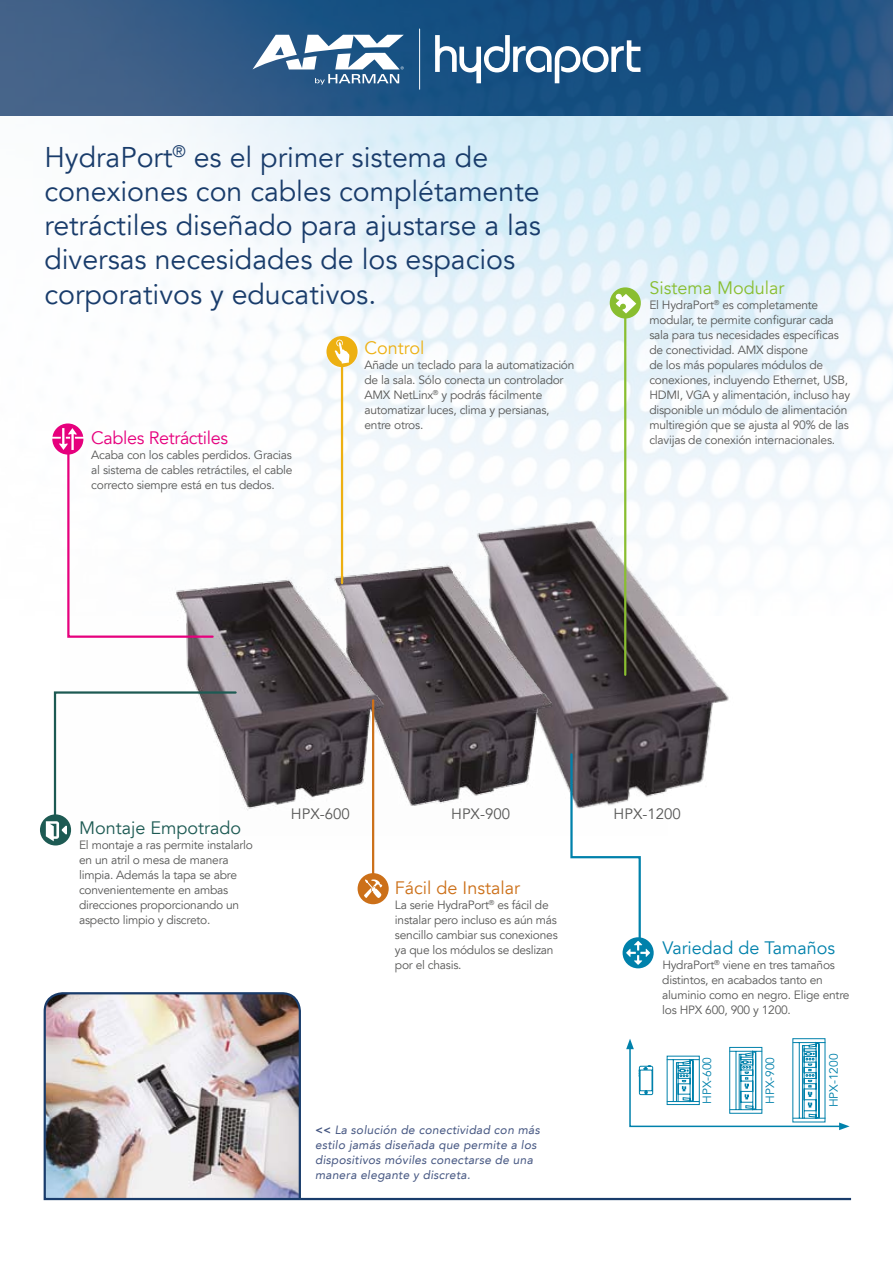
<style>
.page{position:relative;width:893px;height:1263px;background:#fff}
.page>*{position:absolute;margin:0;border:0;box-sizing:border-box;transform-origin:0 0}
.t1{font:28.5px/34.2px "Avenir LT";color:#193c6b}
.t2{font:18px "Avenir LT";letter-spacing:-.02em;color:#e6007d}
.t3{font:18px "Avenir LT";color:#0081ab}
.t4{font:18px "Avenir LT";color:#1d5a53}
.t5{font:18px "Avenir LT";color:#cc7019}
.t6{font:18px "Avenir LT";color:#89be30}
.t7{font:18px "Avenir LT";color:#edb012}
.t8{font:15px "Avenir LT";color:#575756}
.t9{font:12px/15px "Avenir LT";letter-spacing:-.02em;color:#575756}
.t10{font:italic 12px/15px "Avenir LT";letter-spacing:.02em;color:#465782}
.t11{font:12px "Avenir LT";color:#0081ab}
.s1{font-weight:800;font-style:normal}
</style>
<div class="page">
<img style="left:71px;top:116px;width:822px;height:419px">
<img style="left:372px;top:508px;width:452px;height:282px">
<img style="left:340px;top:535px;width:327px;height:261px">
<img style="left:61px;top:549px;width:448px;height:301px">
<hr style="left:341px;top:366px;width:2px;height:217px;background:#edb012">
<hr style="left:372px;top:700px;width:2px;height:181px;background:#cc7019">
<hr style="left:624px;top:313px;width:2px;height:362px;background:#89be30">
<svg style="left:626px;top:1038px;width:224px;height:92px"></svg>
<div style="left:326px;top:336px;width:32px;height:31px;background:#edb012;border-radius:50%"></div>
<svg style="left:335px;top:339px;width:14px;height:25px"></svg>
<svg style="left:52px;top:423px;width:31px;height:32px"></svg>
<svg style="left:52px;top:428px;width:163px;height:211px"></svg>
<div style="left:610px;top:287px;width:31px;height:31px;background:#89be30;border-radius:50%"></div>
<svg style="left:616px;top:294px;width:20px;height:19px"></svg>
<div style="left:358px;top:873px;width:31px;height:31px;background:#cc7019;border-radius:50%"></div>
<svg style="left:364px;top:879px;width:18px;height:19px"></svg>
<div style="left:623px;top:937px;width:31px;height:31px;background:#0081ab;border-radius:50%"></div>
<svg style="left:569px;top:752px;width:81px;height:213px"></svg>
<svg style="left:40px;top:814px;width:31px;height:31px"></svg>
<svg style="left:46px;top:690px;width:192px;height:151px"></svg>
<img style="left:43px;top:992px;width:259px;height:209px">
<hr style="left:301px;top:1198px;width:550px;height:2px;background:#193c6b">
<img style="left:0;top:0;width:893px;height:116px">
<svg style="left:252px;top:35px;width:152px;height:50px"></svg>
<hr style="left:419px;top:29px;width:1px;height:60px;background:#fff">
<svg style="left:435px;top:35px;width:205px;height:48px"></svg>
<h1 class="t1" style="left:44px;top:141px;width:498px">HydraPort<sup>®</sup> es el primer sistema de conexiones con cables complétamente retráctiles diseñado para ajustarse a las diversas necesidades de los espacios corporativos y educativos.</h1>
<h2 class="t2" style="left:91px;top:427px;width:138px">Cables Retráctiles</h2>
<p class="t9" style="left:91px;top:448px;width:203px;text-align:justify">Acaba con los cables perdidos. Gracias al sistema de cables retráctiles, el cable correcto siempre está en tus dedos.</p>
<h2 class="t7" style="left:364px;top:337px;width:61px">Control</h2>
<p class="t9" style="left:364px;top:358px;width:212px">Añade un teclado para la automatización de la sala. Sólo conecta un controlador<br>AMX NetLinx<sup>®</sup> y podrás fácilmente automatizar luces, clima y persianas, entre otros.</p>
<h2 class="t6" style="left:649px;top:277px;width:136px">Sistema Modular</h2>
<p class="t9" style="left:649px;top:298px;width:202px">El HydraPort<sup>®</sup> es completamente modular, te permite configurar cada sala para tus necesidades específicas de conectividad. AMX dispone<br>de los más populares módulos de conexiones, incluyendo Ethernet, USB, HDMI, VGA y alimentación, incluso hay disponible un módulo de alimentación multiregión que se ajusta al 90% de las clavijas de conexión internacionales.</p>
<h2 class="t4" style="left:79px;top:817px;width:163px">Montaje Empotrado</h2>
<p class="t9" style="left:79px;top:838px;width:175px">El montaje a ras permite instalarlo en un atril o mesa de manera limpia. Además la tapa se abre convenientemente en ambas direcciones proporcionando un aspecto limpio y discreto.</p>
<p class="t8" style="left:291px;top:805px;width:60px">HPX-600</p>
<p class="t8" style="left:451px;top:805px;width:60px">HPX-900</p>
<p class="t8" style="left:614px;top:805px;width:69px">HPX-1200</p>
<h2 class="t5" style="left:395px;top:877px;width:127px">Fácil de Instalar</h2>
<p class="t9" style="left:395px;top:898px;width:164px">La serie HydraPort<sup>®</sup> es fácil de instalar pero incluso es aún más sencillo cambiar sus conexiones ya que los módulos se deslizan por el chasis.</p>
<p class="t10" style="left:315px;top:1122px;width:226px"><span class="s1">&lt;&lt;</span> La solución de conectividad con más estilo jamás diseñada que permite a los dispositivos móviles conectarse de una manera elegante y discreta.</p>
<h2 class="t3" style="left:662px;top:937px;width:174px">Variedad de Tamaños</h2>
<p class="t9" style="left:662px;top:958px;width:189px">HydraPort<sup>®</sup> viene en tres tamaños distintos, en acabados tanto en aluminio como en negro. Elige entre los HPX 600, 900 y 1200.</p>
<p class="t11" style="left:700px;top:1104px;width:49px;rotate:-90deg">HPX-600</p>
<p class="t11" style="left:763px;top:1104px;width:49px;rotate:-90deg">HPX-900</p>
<p class="t11" style="left:827px;top:1107px;width:55px;rotate:-90deg">HPX-1200</p>
</div>
